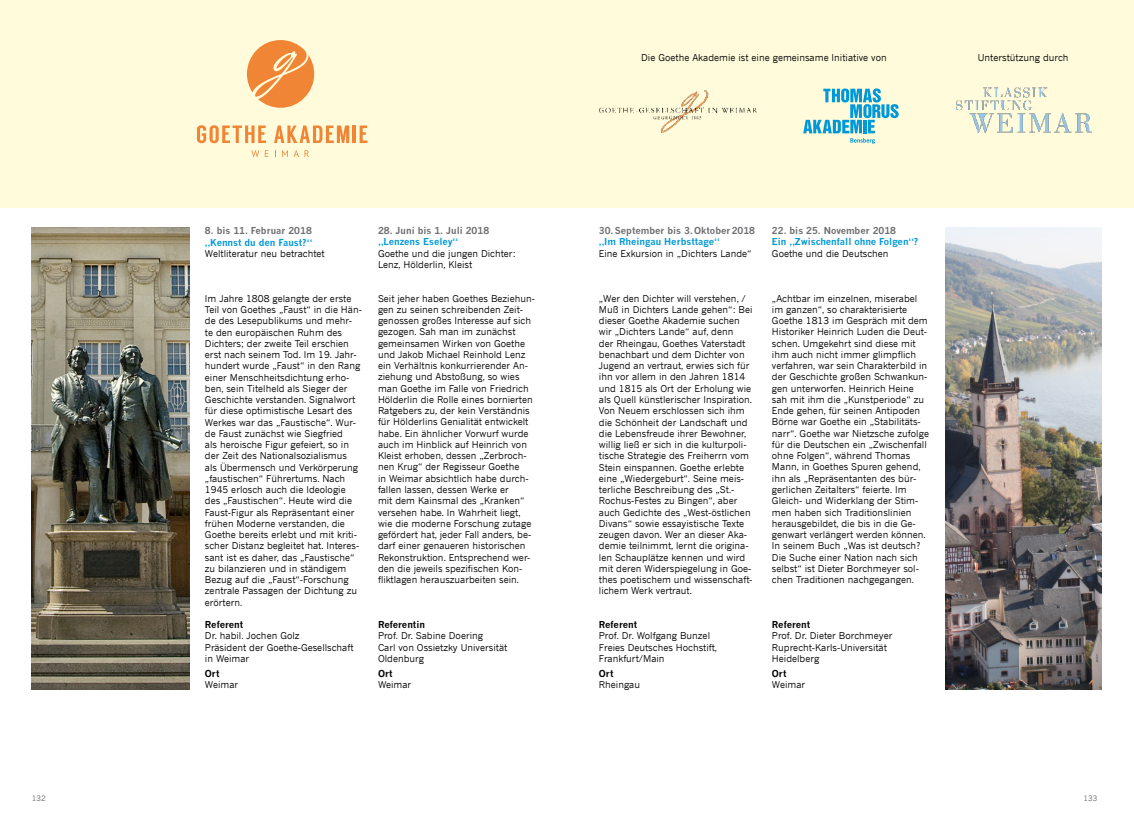
<style>
.page{position:relative;width:1134px;height:815px;background:#fff}
.page>*{position:absolute;margin:0;border:0;box-sizing:border-box;transform-origin:0 0}
.t1{font:9.38px/11.2px "News Gothic";color:#000}
.t2{font:700 9.38px "News Gothic";color:#6d6e71}
.t3{font:700 9.38px "News Gothic";color:#0098d8}
.t4{font:700 9.38px "News Gothic";color:#000}
.t5{font:7.5px "News Gothic";color:#6d6e71}
</style>
<div class="page">
<div style="left:0;top:0;width:1134px;height:208px;background:#fffbdb"></div>
<svg style="left:197px;top:125px;width:69px;height:18px"></svg>
<svg style="left:274px;top:126px;width:75px;height:17px"></svg>
<hr style="left:353px;top:126px;width:3px;height:17px;background:#f08536">
<svg style="left:360px;top:126px;width:7px;height:17px"></svg>
<svg style="left:251px;top:150px;width:8px;height:7px"></svg>
<svg style="left:265px;top:150px;width:3px;height:7px"></svg>
<svg style="left:282px;top:150px;width:6px;height:7px"></svg>
<svg style="left:294px;top:150px;width:5px;height:7px"></svg>
<svg style="left:305px;top:150px;width:4px;height:7px"></svg>
<svg style="left:247px;top:40px;width:67px;height:68px"></svg>
<img style="left:32px;top:227px;width:157px;height:462px">
<img style="left:599px;top:90px;width:158px;height:43px">
<svg style="left:803px;top:88px;width:96px;height:56px"></svg>
<img style="left:945px;top:227px;width:157px;height:462px">
<img style="left:956px;top:87px;width:135px;height:46px">
<p class="t1" style="left:641px;top:52px;width:247px">Die Goethe Akademie ist eine gemeinsame Initiative von</p>
<p class="t1" style="left:978px;top:52px;width:92px">Unterstützung durch</p>
<p class="t2" style="left:205px;top:225px;width:108px">8. bis 11. Februar 2018</p>
<p class="t3" style="left:205px;top:237px;width:109px">„Kennst du den Faust?“</p>
<p class="t1" style="left:205px;top:248px;width:121px">Weltliteratur neu betrachtet</p>
<p class="t1" style="left:205px;top:293px;width:159px">Im Jahre 1808 gelangte der erste Teil von Goethes „Faust“ in die Hän&shy;de des Lesepublikums und mehr&shy;te den europäischen Ruhm des Dichters; der zweite Teil erschien erst nach seinem Tod. Im 19. Jahr&shy;hundert wurde „Faust“ in den Rang einer Menschheitsdichtung erho&shy;ben, sein Titelheld als Sieger der Geschichte verstanden. Signalwort für diese optimistische Lesart des Werkes war das „Faustische“. Wur&shy;de Faust zunächst wie Siegfried<br>als heroische Figur gefeiert, so in der Zeit des Nationalsozialismus<br>als Übermensch und Verkörperung „faustischen“ Führertums. Nach 1945 erlosch auch die Ideologie des „Faustischen“. Heute wird die Faust-Figur als Repräsentant einer frühen Moderne verstanden, die Goethe bereits erlebt und mit kriti&shy;scher Distanz begleitet hat. Interes&shy;sant ist es daher, das „Faustische“ zu bilanzieren und in ständigem Bezug auf die „Faust“-Forschung zentrale Passagen der Dichtung zu erörtern.</p>
<p class="t4" style="left:205px;top:619px;width:40px">Referent</p>
<p class="t1" style="left:205px;top:630px;width:150px">Dr. habil. Jochen Golz<br>Präsident der Goethe-Gesellschaft in Weimar</p>
<p class="t4" style="left:205px;top:668px;width:16px">Ort</p>
<p class="t1" style="left:205px;top:679px;width:35px">Weimar</p>
<p class="t2" style="left:378px;top:225px;width:113px">28. Juni bis 1. Juli 2018</p>
<p class="t3" style="left:378px;top:236px;width:82px">„Lenzens Eseley“</p>
<p class="t1" style="left:378px;top:248px;width:139px">Goethe und die jungen Dichter:<br>Lenz, Hölderlin, Kleist</p>
<p class="t1" style="left:378px;top:293px;width:159px">Seit jeher haben Goethes Beziehun&shy;gen zu seinen schreibenden Zeit&shy;genossen großes Interesse auf sich gezogen. Sah man im zunächst gemeinsamen Wirken von Goethe und Jakob Michael Reinhold Lenz ein Verhältnis konkurrierender An&shy;ziehung und Abstoßung, so wies man Goethe im Falle von Friedrich Hölderlin die Rolle eines bornierten Ratgebers zu, der kein Verständnis für Hölderlins Genialität entwickelt habe. Ein ähnlicher Vorwurf wurde auch im Hinblick auf Heinrich von Kleist erhoben, dessen „Zerbroch&shy;nen Krug“ der Regisseur Goethe<br>in Weimar absichtlich habe durch&shy;fallen lassen, dessen Werke er<br>mit dem Kainsmal des „Kranken“ versehen habe. In Wahrheit liegt, wie die moderne Forschung zutage gefördert hat, jeder Fall anders, be&shy;darf einer genaueren historischen Rekonstruktion. Entsprechend wer&shy;den die jeweils spezifischen Kon&shy;fliktlagen herauszuarbeiten sein.</p>
<p class="t4" style="left:378px;top:619px;width:48px">Referentin</p>
<p class="t1" style="left:378px;top:630px;width:131px">Prof. Dr. Sabine Doering<br>Carl von Ossietzky Universität<br>Oldenburg</p>
<p class="t4" style="left:378px;top:667px;width:16px">Ort</p>
<p class="t1" style="left:378px;top:679px;width:35px">Weimar</p>
<p class="t2" style="left:599px;top:225px;width:158px">30.September bis 3.Oktober2018</p>
<p class="t3" style="left:599px;top:236px;width:122px">„Im Rheingau Herbsttage“</p>
<p class="t1" style="left:599px;top:248px;width:154px">Eine Exkursion in „Dichters Lande“</p>
<p class="t1" style="left:599px;top:293px;width:155px">„Wer den Dichter will verstehen, / Muß in Dichters Lande gehen“: Bei dieser Goethe Akademie suchen wir „Dichters Lande“ auf, denn<br>der Rheingau, Goethes Vaterstadt benachbart und dem Dichter von Jugend an vertraut, erwies sich für ihn vor allem in den Jahren 1814 und 1815 als Ort der Erholung wie als Quell künstlerischer Inspiration.<br>Von Neuem erschlossen sich ihm die Schönheit der Landschaft und die Lebensfreude ihrer Bewohner, willig ließ er sich in die kulturpoli&shy;tische Strategie des Freiherrn vom Stein einspannen. Goethe erlebte eine „Wiedergeburt“. Seine meis&shy;terliche Beschreibung des „St.- Rochus-Festes zu Bingen“, aber auch Gedichte des „West-östlichen Divans“ sowie essayistische Texte zeugen davon. Wer an dieser Aka&shy;demie teilnimmt, lernt die origina&shy;len Schauplätze kennen und wird mit deren Widerspiegelung in Goe&shy;thes poetischem und wissenschaft&shy;lichem Werk vertraut.</p>
<p class="t4" style="left:599px;top:619px;width:40px">Referent</p>
<p class="t1" style="left:599px;top:630px;width:120px">Prof. Dr. Wolfgang Bunzel<br>Freies Deutsches Hochstift,<br>Frankfurt/Main</p>
<p class="t4" style="left:599px;top:667px;width:16px">Ort</p>
<p class="t1" style="left:599px;top:679px;width:43px">Rheingau</p>
<p class="t2" style="left:772px;top:225px;width:126px">22. bis 25. November 2018</p>
<p class="t3" style="left:772px;top:236px;width:148px">Ein „Zwischenfall ohne Folgen“?</p>
<p class="t1" style="left:772px;top:248px;width:118px">Goethe und die Deutschen</p>
<p class="t1" style="left:772px;top:293px;width:159px">„Achtbar im einzelnen, miserabel im ganzen“, so charakterisierte Goethe 1813 im Gespräch mit dem Historiker Heinrich Luden die Deut&shy;schen. Umgekehrt sind diese mit ihm auch nicht immer glimpflich verfahren, war sein Charakterbild in der Geschichte großen Schwankun&shy;gen unterworfen. Heinrich Heine sah mit ihm die „Kunstperiode“ zu Ende gehen, für seinen Antipoden Börne war Goethe ein „Stabilitäts&shy;narr“. Goethe war Nietzsche zufolge für die Deutschen ein „Zwischenfall ohne Folgen“, während Thomas Mann, in Goethes Spuren gehend, ihn als „Repräsentanten des bür&shy;gerlichen Zeitalters“ feierte. Im Gleich- und Widerklang der Stim&shy;men haben sich Traditionslinien herausgebildet, die bis in die Ge&shy;genwart verlängert werden können.<br>In seinem Buch „Was ist deutsch?<br>Die Suche einer Nation nach sich selbst“ ist Dieter Borchmeyer sol&shy;chen Traditionen nachgegangen.</p>
<p class="t4" style="left:772px;top:619px;width:40px">Referent</p>
<p class="t1" style="left:772px;top:630px;width:122px">Prof. Dr. Dieter Borchmeyer<br>Ruprecht-Karls-Universität<br>Heidelberg</p>
<p class="t4" style="left:772px;top:667px;width:16px">Ort</p>
<p class="t1" style="left:772px;top:679px;width:35px">Weimar</p>
<p class="t5" style="left:32px;top:794px;width:16px">132</p>
<p class="t5" style="left:1083px;top:794px;width:16px">133</p>
</div>
